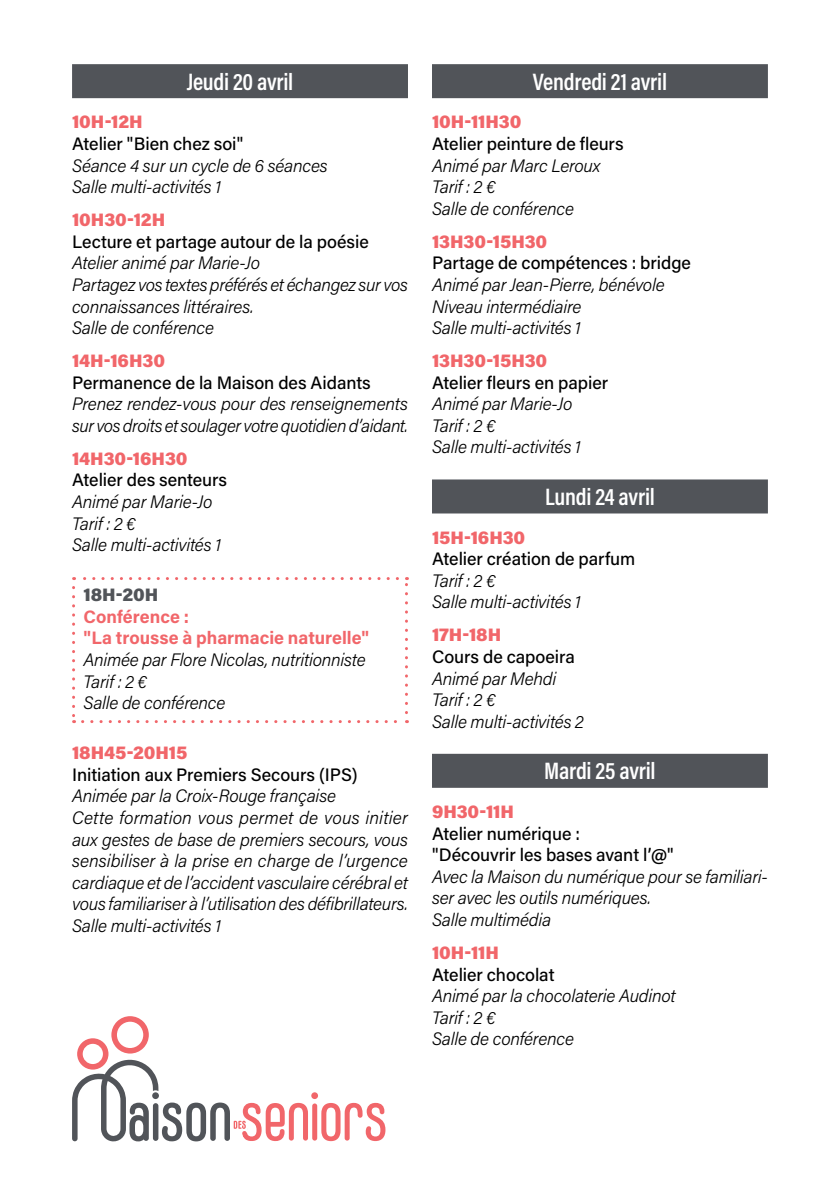
<style>
.page{position:relative;width:840px;height:1191px;background:#fff}
.page>*{position:absolute;margin:0;border:0;box-sizing:border-box;transform-origin:0 0}
.t1{font:600 24px "Acumin Pro Cond";letter-spacing:-.01em;color:#fff}
.t2{font:italic 300 18px/21.6px "Acumin Pro";letter-spacing:-.015em;color:#000}
.t3{font:500 18px/21.6px "Acumin Pro";letter-spacing:-.005em;color:#000}
.t4{font:900 18px "Acumin Pro";letter-spacing:-.01em;color:#f1666a}
.t5{font:700 18px/21.6px "Acumin Pro";color:#f1666a}
.t6{font:900 18px "Acumin Pro";letter-spacing:-.005em;color:#515459}
</style>
<div class="page">
<div style="left:72px;top:64px;width:336px;height:34px;background:#515459"></div>
<div style="left:432px;top:64px;width:335px;height:34px;background:#515459"></div>
<div style="left:432px;top:479px;width:335px;height:34px;background:#515459"></div>
<div style="left:432px;top:754px;width:335px;height:34px;background:#515459"></div>
<div style="left:312px;top:1103px;width:5px;height:37px;background:#f1666a;border-radius:2px"></div>
<svg style="left:321px;top:1102px;width:64px;height:39px"></svg>
<svg style="left:72px;top:1016px;width:236px;height:126px"></svg>
<div style="left:311px;top:1092px;width:7px;height:7px;background:#f1666a;border-radius:50%"></div>
<div style="left:152px;top:1092px;width:7px;height:7px;background:#515459;border-radius:50%"></div>
<svg style="left:72px;top:587px;width:3px;height:136px"></svg>
<svg style="left:82px;top:720px;width:325px;height:3px"></svg>
<svg style="left:405px;top:577px;width:3px;height:135px"></svg>
<svg style="left:74px;top:577px;width:323px;height:3px"></svg>
<h1 class="t1" style="left:186px;top:66px;width:108px">Jeudi 20 avril</h1>
<p class="t4" style="left:72px;top:109px;width:72px">10H-12H</p>
<p class="t3" style="left:72px;top:132px;width:172px">Atelier "Bien chez soi"</p>
<p class="t2" style="left:72px;top:154px;width:257px">Séance 4 sur un cycle de 6 séances<br>Salle multi-activités 1</p>
<p class="t4" style="left:72px;top:207px;width:95px">10H30-12H</p>
<p class="t3" style="left:72px;top:230px;width:298px">Lecture et partage autour de la poésie</p>
<p class="t2" style="left:72px;top:251px;width:337px">Atelier animé par Marie-Jo<br>Partagez vos textes préférés et échangez sur vos connaissances littéraires.<br>Salle de conférence</p>
<p class="t4" style="left:72px;top:348px;width:94px">14H-16H30</p>
<p class="t3" style="left:72px;top:371px;width:300px">Permanence de la Maison des Aidants</p>
<p class="t2" style="left:72px;top:392px;width:337px">Prenez rendez-vous pour des renseignements sur vos droits et soulager votre quotidien d’aidant.</p>
<p class="t4" style="left:72px;top:446px;width:117px">14H30-16H30</p>
<p class="t3" style="left:72px;top:468px;width:156px">Atelier des senteurs</p>
<p class="t2" style="left:72px;top:490px;width:150px">Animé par Marie-Jo<br>Tarif : 2 €<br>Salle multi-activités 1</p>
<p class="t6" style="left:83px;top:582px;width:76px">18H-20H</p>
<p class="t5" style="left:83px;top:605px;width:287px">Conférence :<br>"La trousse à pharmacie naturelle"</p>
<p class="t2" style="left:83px;top:648px;width:283px">Animée par Flore Nicolas, nutritionniste<br>Tarif : 2 €<br>Salle de conférence</p>
<p class="t4" style="left:72px;top:740px;width:117px">18H45-20H15</p>
<p class="t3" style="left:72px;top:763px;width:287px">Initiation aux Premiers Secours (IPS)</p>
<p class="t2" style="left:72px;top:784px;width:337px">Animée par la Croix-Rouge française<br>Cette formation vous permet de vous initier aux gestes de base de premiers secours, vous sensibiliser à la prise en charge de l’urgence cardiaque et de l’accident vasculaire cérébral et vous familiariser à l’utilisation des défibrillateurs.<br>Salle multi-activités 1</p>
<h1 class="t1" style="left:532px;top:66px;width:136px">Vendredi 21 avril</h1>
<p class="t4" style="left:432px;top:109px;width:91px">10H-11H30</p>
<p class="t3" style="left:432px;top:132px;width:193px">Atelier peinture de fleurs</p>
<p class="t2" style="left:432px;top:154px;width:170px">Animé par Marc Leroux<br>Tarif : 2 €<br>Salle de conférence</p>
<p class="t4" style="left:432px;top:229px;width:117px">13H30-15H30</p>
<p class="t3" style="left:432px;top:251px;width:260px">Partage de compétences : bridge</p>
<p class="t2" style="left:432px;top:273px;width:234px">Animé par Jean-Pierre, bénévole<br>Niveau intermédiaire<br>Salle multi-activités 1</p>
<p class="t4" style="left:432px;top:348px;width:117px">13H30-15H30</p>
<p class="t3" style="left:432px;top:371px;width:177px">Atelier fleurs en papier</p>
<p class="t2" style="left:432px;top:392px;width:150px">Animé par Marie-Jo<br>Tarif : 2 €<br>Salle multi-activités 1</p>
<h1 class="t1" style="left:544px;top:481px;width:111px">Lundi 24 avril</h1>
<p class="t4" style="left:432px;top:524px;width:95px">15H-16H30</p>
<p class="t3" style="left:432px;top:547px;width:205px">Atelier création de parfum</p>
<p class="t2" style="left:432px;top:569px;width:150px">Tarif : 2 €<br>Salle multi-activités 1</p>
<p class="t4" style="left:432px;top:622px;width:71px">17H-18H</p>
<p class="t3" style="left:432px;top:645px;width:144px">Cours de capoeira</p>
<p class="t2" style="left:432px;top:667px;width:153px">Animé par Mehdi<br>Tarif : 2 €<br>Salle multi-activités 2</p>
<h1 class="t1" style="left:544px;top:755px;width:113px">Mardi 25 avril</h1>
<p class="t4" style="left:432px;top:799px;width:83px">9H30-11H</p>
<p class="t3" style="left:432px;top:821px;width:243px">Atelier numérique :<br>"Découvrir les bases avant l’@"</p>
<p class="t2" style="left:432px;top:865px;width:337px">Avec la Maison du numérique pour se familiari&shy;ser avec les outils numériques.<br>Salle multimédia</p>
<p class="t4" style="left:432px;top:940px;width:68px">10H-11H</p>
<p class="t3" style="left:432px;top:962px;width:124px">Atelier chocolat</p>
<p class="t2" style="left:432px;top:984px;width:245px">Animé par la chocolaterie Audinot<br>Tarif : 2 €<br>Salle de conférence</p>
</div>
